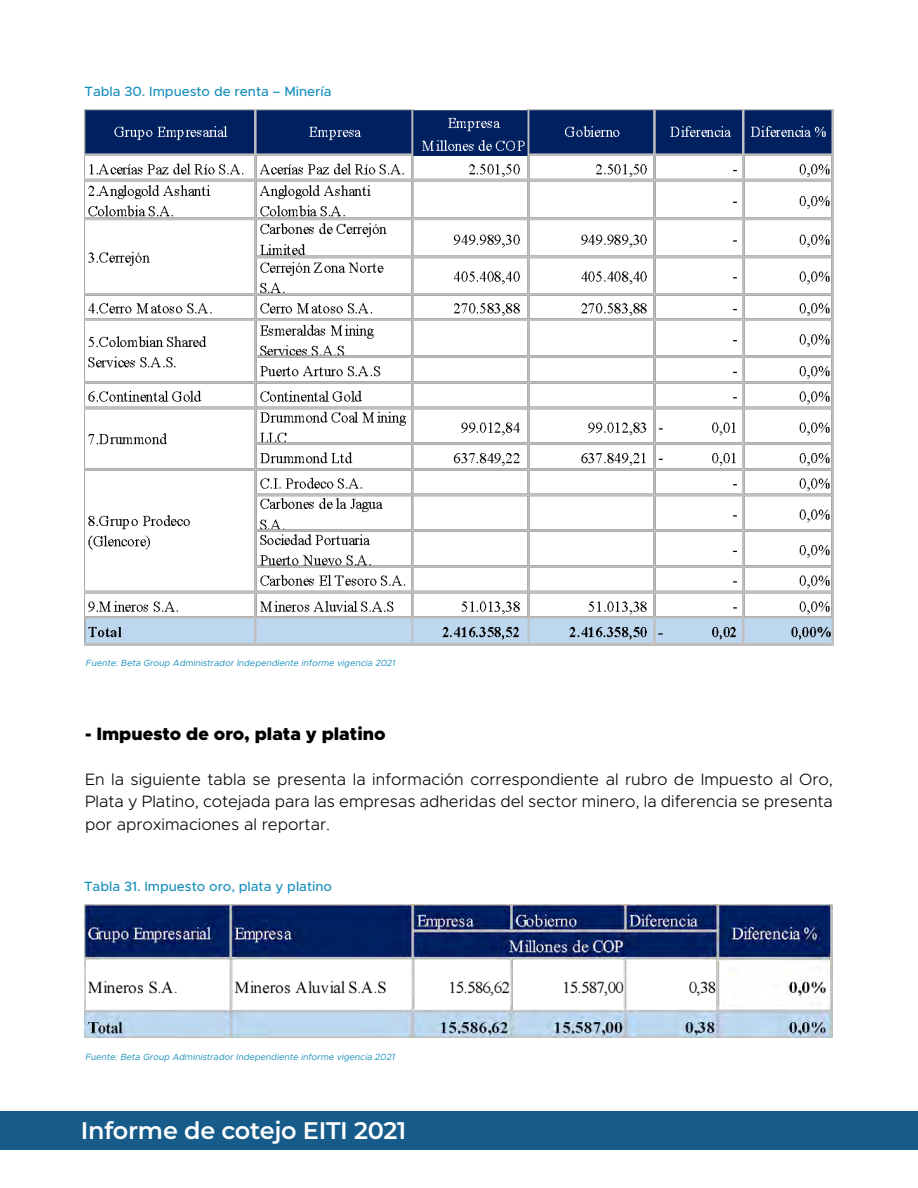
<style>
.page{position:relative;width:918px;height:1188px;background:#fff}
.page>*{position:absolute;margin:0;border:0;box-sizing:border-box;transform-origin:0 0}
.t1{font:600 24px "Montserrat";letter-spacing:-.01em;color:#fff}
.t2{font:900 18px "Metropolis";color:#000}
.t3{font:300 16.5px/22.5px "Metropolis";color:#000;text-align:justify}
.t4{font:500 13.5px "Metropolis";color:#188fbb}
.t5{font:italic 9px "Metropolis";color:#188fbb}
</style>
<div class="page">
<div style="left:0;top:1111px;width:918px;height:39px;background:#165b89"></div>
<img style="left:85px;top:109px;width:748px;height:536px">
<img style="left:84px;top:904px;width:749px;height:133px">
<p class="t4" style="left:85px;top:83px;width:249px">Tabla 30. Impuesto de renta – Minería</p>
<p class="t5" style="left:86px;top:657px;width:313px">Fuente: Beta Group Administrador Independiente informe vigencia 2021</p>
<p class="t2" style="left:85px;top:722px;width:302px">- Impuesto de oro, plata y platino</p>
<p class="t3" style="left:85px;top:768px;width:750px">En la siguiente tabla se presenta la información correspondiente al rubro de Impuesto al Oro, Plata y Platino, cotejada para las empresas adheridas del sector minero, la diferencia se presenta por aproximaciones al reportar.</p>
<p class="t4" style="left:84px;top:878px;width:249px">Tabla 31. Impuesto oro, plata y platino</p>
<p class="t5" style="left:85px;top:1052px;width:313px">Fuente: Beta Group Administrador Independiente informe vigencia 2021</p>
<h1 class="t1" style="left:81px;top:1114px;width:327px">Informe de cotejo EITI 2021</h1>
</div>
